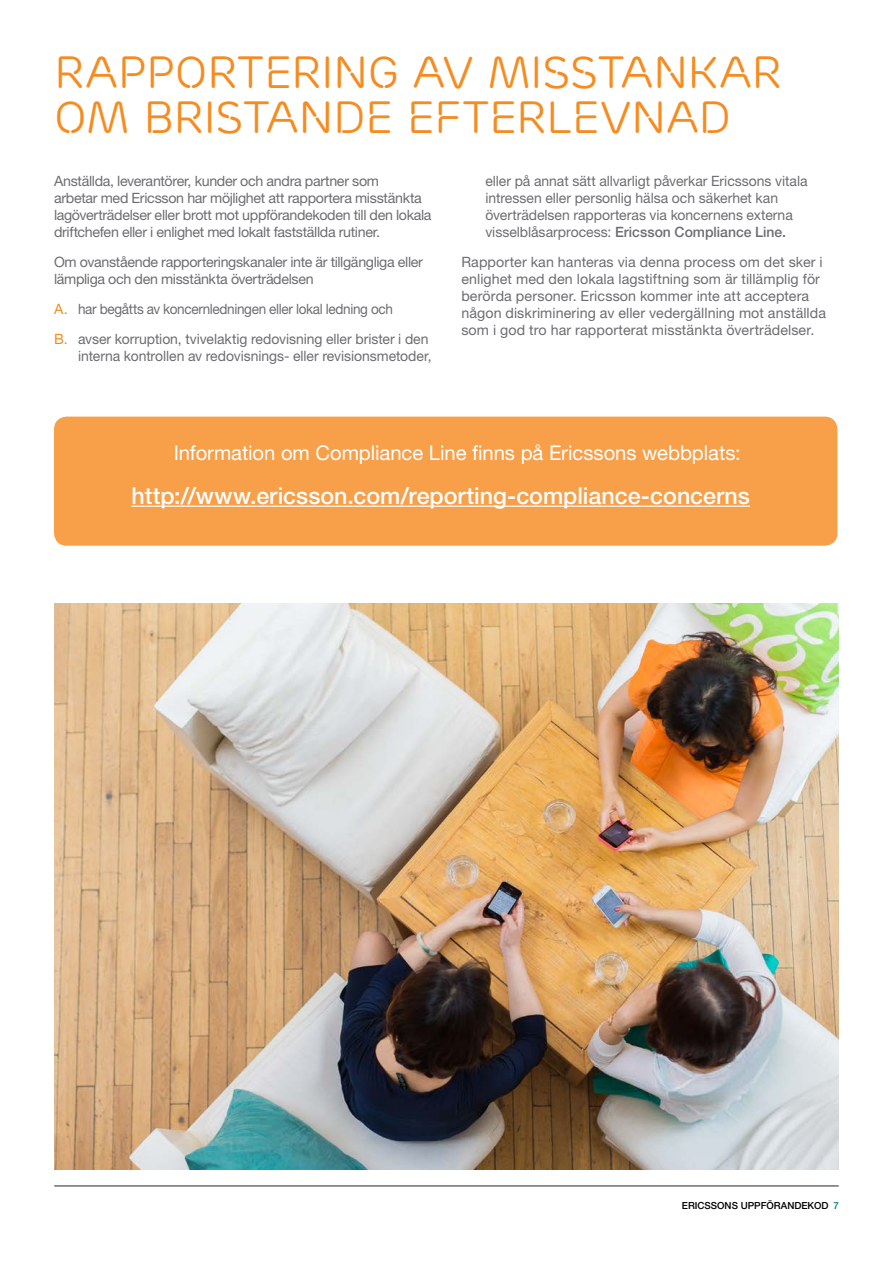
<style>
.page{position:relative;width:893px;height:1263px;background:#fff}
.page>*{position:absolute;margin:0;border:0;box-sizing:border-box;transform-origin:0 0}
.t1{font:45px/45px "Ericsson Capital TT";letter-spacing:-.01em;color:#f68b1f}
.t2{font:500 23.25px "Ericsson Sans";color:#fff}
.t3{font:20.25px "Ericsson Sans";letter-spacing:-.005em;color:#fff}
.t4{font:14.25px/17.1px "Ericsson Sans";letter-spacing:-.005em;color:#6c6d70}
.t5{font:14.25px/17.1px "Ericsson Sans";letter-spacing:-.025em;color:#6c6d70}
.t6{font:14.25px "Ericsson Sans";letter-spacing:-.025em;color:#6c6d70;scale:.95 1}
.t7{font:500 9.75px "Ericsson Sans";color:#000}
.s1{color:#f68b1f}
.s2{font-weight:500}
.s3{color:#067d79}
</style>
<div class="page">
<hr style="left:55px;top:1185px;width:783px;height:2px;background:#6c6d70">
<div style="left:54px;top:417px;width:783px;height:129px;background:#f89f49;border-radius:13px"></div>
<img style="left:55px;top:604px;width:784px;height:565px">
<hr style="left:131px;top:506px;width:619px;height:1px;background:#fff">
<p class="t1" style="left:54px;top:50px;width:730px">RAPPORTERING AV MISSTANKAR<br>OM BRISTANDE EFTERLEVNAD</p>
<p class="t5" style="left:54px;top:172px;width:379px">Anställda, leverantörer, kunder och andra partner som<br>arbetar med Ericsson har möjlighet att rapportera misstänkta lagöverträdelser eller brott mot uppförandekoden till den lokala driftchefen eller i enlighet med lokalt fastställda rutiner.</p>
<p class="t5" style="left:54px;top:253px;width:370px">Om ovanstående rapporteringskanaler inte är tillgängliga eller lämpliga och den misstänkta överträdelsen</p>
<p class="t6" style="left:54px;top:301px;width:358px"><span class="s1">A.</span> har begåtts av koncernledningen eller lokal ledning och</p>
<p class="t4" style="left:54px;top:330px;width:379px;text-align:right"><span class="s1">B.</span> avser korruption, tvivelaktig redovisning eller brister i den interna kontrollen av redovisnings- eller revisionsmetoder,</p>
<p class="t4" style="left:485px;top:172px;width:324px">eller på annat sätt allvarligt påverkar Ericssons vitala intressen eller personlig hälsa och säkerhet kan överträdelsen rapporteras via koncernens externa visselblåsarprocess: <span class="s2">Ericsson Compliance Line.</span></p>
<p class="t4" style="left:461px;top:253px;width:366px">Rapporter kan hanteras via denna process om det sker i enlighet med den lokala lagstiftning som är tillämplig för berörda personer. Ericsson kommer inte att acceptera någon diskriminering av eller vedergällning mot anställda som i god tro har rapporterat misstänkta överträdelser.</p>
<p class="t3" style="left:174px;top:442px;width:568px">Information om Compliance Line finns på Ericssons webbplats:</p>
<p class="t2" style="left:131px;top:482px;width:620px">http://www.ericsson.com/reporting-compliance-concerns</p>
<p class="t7" style="left:682px;top:1200px;width:159px">ERICSSONS UPPFÖRANDEKOD <span class="s3">7</span></p>
</div>
